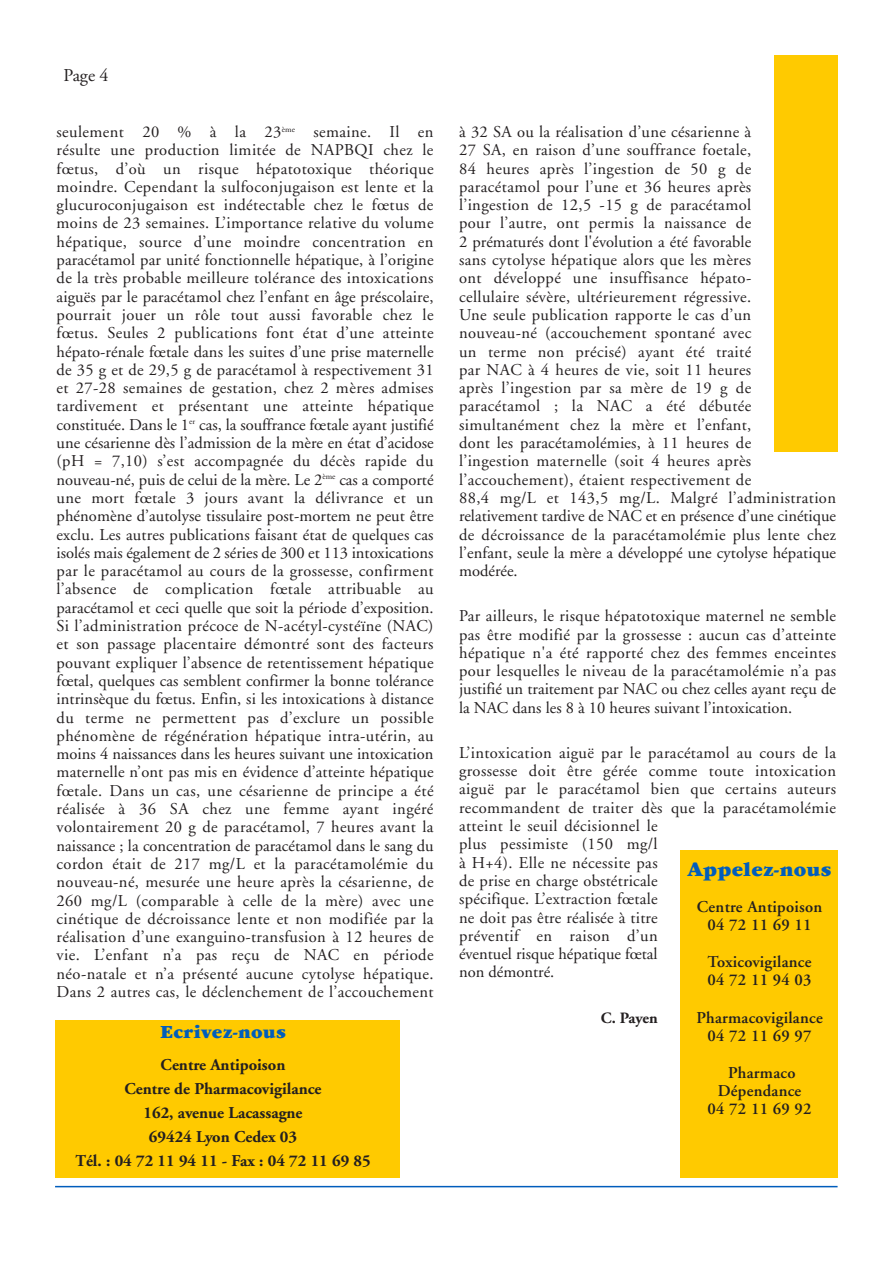
<style>
.page{position:relative;width:893px;height:1263px;background:#fff}
.page>*{position:absolute;margin:0;border:0;box-sizing:border-box;transform-origin:0 0}
.t1{font:900 19.5px "Garamond Itc T";letter-spacing:.02em;color:#005dbc}
.t2{font:900 18px "Garamond Itc T";letter-spacing:.02em;color:#005dbc}
.t3{font:18px "Adobe Garamond";color:#231f20}
.t4{font:16.5px/18.3px "Adobe Garamond";letter-spacing:.025em;color:#231f20;text-align:justify}
.t5{font:700 16.5px/24px "Adobe Garamond";color:#231f20;text-align:center}
.t6{font:600 16.5px/18px "Adobe Garamond";letter-spacing:.015em;color:#231f20;text-align:center}
.t7{font:700 15.75px "Adobe Garamond";letter-spacing:-.02em;color:#231f20}
</style>
<div class="page">
<div style="left:680px;top:850px;width:157px;height:328px;background:#ffca00"></div>
<hr style="left:55px;top:1186px;width:782px;height:1px;background:#005dbc">
<div style="left:55px;top:1020px;width:344px;height:158px;background:#ffca00"></div>
<div style="left:774px;top:55px;width:63px;height:397px;background:#ffca00"></div>
<p class="t3" style="left:64px;top:68px;width:47px">Page 4</p>
<p class="t4" style="left:57px;top:124px;width:379px">seulement 20 % à la 23<sup>ème</sup> semaine. Il en résulte une production limitée de NAPBQI chez le fœtus, d’où un risque hépatotoxique théorique moindre. Cependant la sulfoconjugaison est lente et la glucuroconjugaison est indétectable chez le fœtus de moins de 23 semaines. L’importance relative du volume hépatique, source d’une moindre concentration en paracétamol par unité fonctionnelle hépatique, à l’origine de la très probable meilleure tolérance des intoxications aiguës par le paracétamol chez l’enfant en âge préscolaire, pourrait jouer un rôle tout aussi favorable chez le fœtus. Seules 2 publications font état d’une atteinte hépato-rénale fœtale dans les suites d’une prise maternelle de 35 g et de 29,5 g de paracétamol à respectivement 31 et 27-28 semaines de gestation, chez 2 mères admises tardivement et présentant une atteinte hépatique constituée. Dans le 1<sup>er</sup> cas, la souffrance fœtale ayant justifié une césarienne dès l’admission de la mère en état d’acidose (pH = 7,10) s’est accompagnée du décès rapide du nouveau-né, puis de celui de la mère. Le 2<sup>ème</sup> cas a comporté une mort fœtale 3 jours avant la délivrance et un phénomène d’autolyse tissulaire post-mortem ne peut être exclu. Les autres publications faisant état de quelques cas isolés mais également de 2 séries de 300 et 113 intoxications par le paracétamol au cours de la grossesse, confirment l’absence de complication fœtale attribuable au paracétamol et ceci quelle que soit la période d’exposition.<br>Si l’administration précoce de N-acétyl-cystéïne (NAC) et son passage placentaire démontré sont des facteurs pouvant expliquer l’absence de retentissement hépatique fœtal, quelques cas semblent confirmer la bonne tolérance intrinsèque du fœtus. Enfin, si les intoxications à distance du terme ne permettent pas d’exclure un possible phénomène de régénération hépatique intra-utérin, au moins 4 naissances dans les heures suivant une intoxication maternelle n’ont pas mis en évidence d’atteinte hépatique fœtale. Dans un cas, une césarienne de principe a été réalisée à 36 SA chez une femme ayant ingéré volontairement 20 g de paracétamol, 7 heures avant la naissance ; la concentration de paracétamol dans le sang du cordon était de 217 mg/L et la paracétamolémie du nouveau-né, mesurée une heure après la césarienne, de 260 mg/L (comparable à celle de la mère) avec une cinétique de décroissance lente et non modifiée par la réalisation d’une exanguino-transfusion à 12 heures de vie. L’enfant n’a pas reçu de NAC en période néo-natale et n’a présenté aucune cytolyse hépatique.<br>Dans 2 autres cas, le déclenchement de l’accouchement</p>
<p class="t4" style="left:459px;top:124px;width:378px;text-align:left">à 32 SA ou la réalisation d’une césarienne à<br>27 SA, en raison d’une souffrance foetale,<br>84 heures après l’ingestion de 50 g de paracétamol pour l’une et 36 heures après<br>l’ingestion de 12,5 -15 g de paracétamol<br>pour l’autre, ont permis la naissance de<br>2 prématurés dont l'évolution a été favorable<br>sans cytolyse hépatique alors que les mères<br>ont développé une insuffisance hépato-<br>cellulaire sévère, ultérieurement régressive.<br>Une seule publication rapporte le cas d’un<br>nouveau-né (accouchement spontané avec<br>un terme non précisé) ayant été traité<br>par NAC à 4 heures de vie, soit 11 heures<br>après l’ingestion par sa mère de 19 g de paracétamol ; la NAC a été débutée simultanément chez la mère et l’enfant,<br>dont les paracétamolémies, à 11 heures de<br>l’ingestion maternelle (soit 4 heures après l’accouchement), étaient respectivement de<br>88,4 mg/L et 143,5 mg/L. Malgré l’administration relativement tardive de NAC et en présence d’une cinétique de décroissance de la paracétamolémie plus lente chez l’enfant, seule la mère a développé une cytolyse hépatique modérée.</p>
<p class="t4" style="left:459px;top:608px;width:378px">Par ailleurs, le risque hépatotoxique maternel ne semble pas être modifié par la grossesse : aucun cas d’atteinte hépatique n'a été rapporté chez des femmes enceintes pour lesquelles le niveau de la paracétamolémie n’a pas justifié un traitement par NAC ou chez celles ayant reçu de la NAC dans les 8 à 10 heures suivant l’intoxication.</p>
<p class="t4" style="left:459px;top:745px;width:378px;text-align:left">L’intoxication aiguë par le paracétamol au cours de la grossesse doit être gérée comme toute intoxication aiguë par le paracétamol bien que certains auteurs recommandent de traiter dès que la paracétamolémie atteint le seuil décisionnel le<br>plus pessimiste (150 mg/l<br>à H+4). Elle ne nécessite pas<br>de prise en charge obstétricale<br>spécifique. L’extraction fœtale<br>ne doit pas être réalisée à titre<br>préventif en raison d’un<br>éventuel risque hépatique fœtal<br>non démontré.</p>
<p class="t7" style="left:601px;top:1011px;width:58px">C. Payen</p>
<p class="t1" style="left:687px;top:862px;width:146px">Appelez-nous</p>
<p class="t6" style="left:697px;top:899px;width:127px">Centre Antipoison<br>04 72 11 69 11</p>
<p class="t6" style="left:707px;top:955px;width:106px;text-align:left">Toxicovigilance<br>04 72 11 94 03</p>
<p class="t6" style="left:696px;top:1010px;width:128px">Pharmacovigilance<br>04 72 11 69 97</p>
<p class="t6" style="left:707px;top:1066px;width:106px">Pharmaco<br>Dépendance<br>04 72 11 69 92</p>
<p class="t2" style="left:160px;top:1025px;width:127px">Ecrivez-nous</p>
<p class="t5" style="left:75px;top:1055px;width:297px">Centre Antipoison<br>Centre de Pharmacovigilance<br>162, avenue Lacassagne<br>69424 Lyon Cedex 03<br>Tél. : 04 72 11 94 11 - Fax : 04 72 11 69 85</p>
</div>
